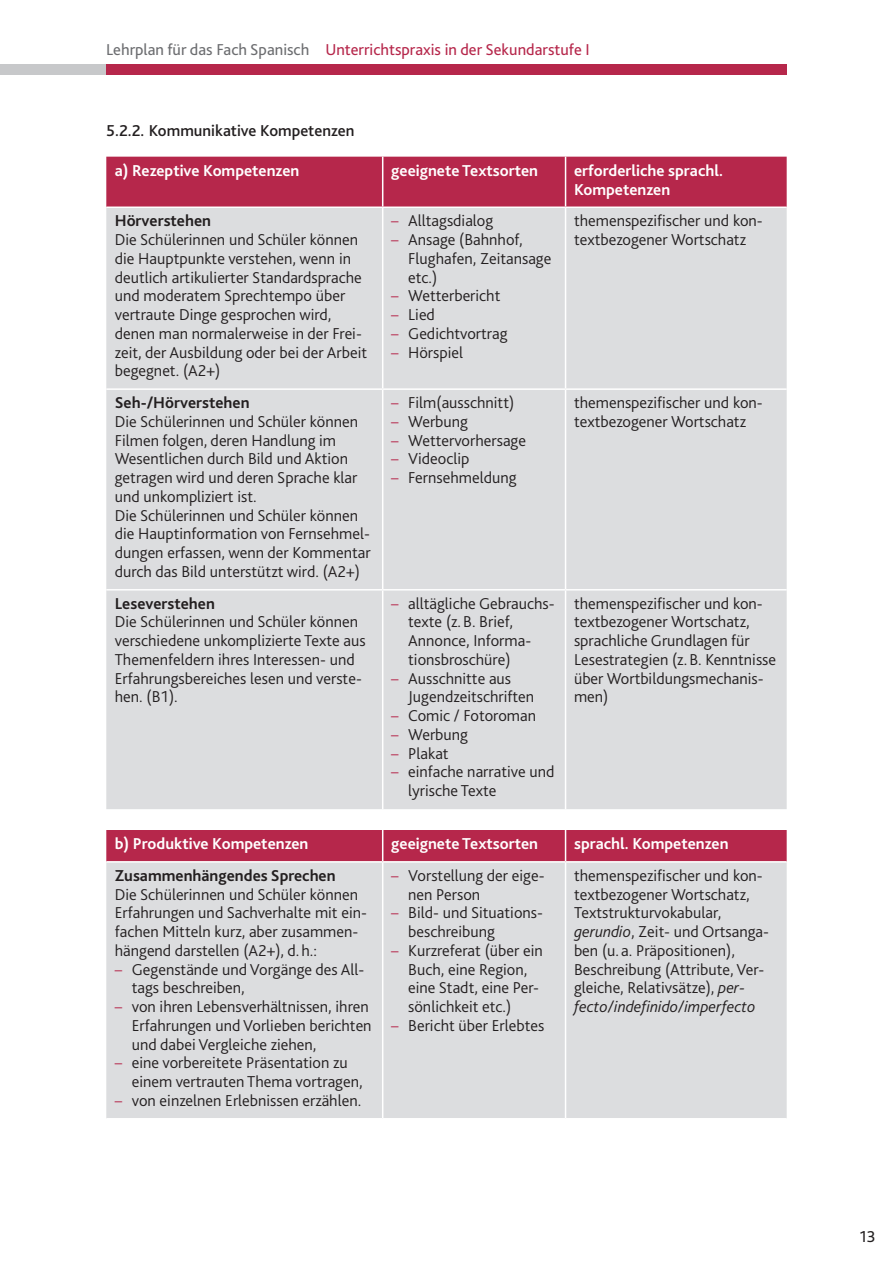
<style>
.page{position:relative;width:893px;height:1263px;background:#fff}
.page>*{position:absolute;margin:0;border:0;box-sizing:border-box;transform-origin:0 0}
.t1{font:300 16.5px/18.8px "Bliss 2";color:#231f20}
.t2{font:700 16.5px/18.8px "Bliss 2";color:#fff}
.t3{font:700 16.5px "Bliss 2";color:#231f20}
.t4{font:16.5px "Bliss 2";color:#b6274b}
.t5{font:500 16.5px "Bliss 2";color:#231f20}
.t6{font:16.5px "Bliss 2";color:#231f20}
.s1{color:#6c6d70}
.s2{color:#b6274b}
.s3{font-style:italic}
</style>
<div class="page">
<div style="left:0;top:64px;width:113px;height:10px;background:#c7c8ca"></div>
<div style="left:106px;top:64px;width:681px;height:10px;background:#b6274b"></div>
<div style="left:106px;top:157px;width:681px;height:49px;background:#b6274b"></div>
<div style="left:106px;top:208px;width:681px;height:601px;background:#dcdddf"></div>
<hr style="left:382px;top:157px;width:1px;height:49px;background:#fff">
<hr style="left:565px;top:157px;width:1px;height:49px;background:#fff">
<hr style="left:382px;top:208px;width:1px;height:180px;background:#fff">
<hr style="left:565px;top:208px;width:1px;height:180px;background:#fff">
<hr style="left:106px;top:388px;width:277px;height:2px;background:#fff">
<hr style="left:383px;top:388px;width:183px;height:2px;background:#fff">
<hr style="left:382px;top:390px;width:1px;height:199px;background:#fff">
<hr style="left:566px;top:388px;width:221px;height:2px;background:#fff">
<hr style="left:565px;top:390px;width:1px;height:199px;background:#fff">
<hr style="left:106px;top:589px;width:277px;height:1px;background:#fff">
<hr style="left:383px;top:589px;width:183px;height:1px;background:#fff">
<hr style="left:382px;top:590px;width:1px;height:219px;background:#fff">
<hr style="left:566px;top:589px;width:221px;height:1px;background:#fff">
<hr style="left:565px;top:590px;width:1px;height:219px;background:#fff">
<div style="left:106px;top:830px;width:681px;height:31px;background:#b6274b"></div>
<div style="left:106px;top:863px;width:681px;height:255px;background:#dcdddf"></div>
<hr style="left:382px;top:830px;width:1px;height:31px;background:#fff">
<hr style="left:565px;top:830px;width:1px;height:31px;background:#fff">
<hr style="left:382px;top:863px;width:1px;height:255px;background:#fff">
<hr style="left:565px;top:863px;width:1px;height:255px;background:#fff">
<p class="t4" style="left:106px;top:40px;width:481px"><span class="s1">Lehrplan für das Fach Spanisch</span> U nterrichtspraxis in der Sekundarstufe I</p>
<p class="t5" style="left:106px;top:120px;width:250px">5.2.2. Kommunikative Kompetenzen</p>
<p class="t2" style="left:115px;top:160px;width:186px">a) Rezeptive Kompetenzen</p>
<p class="t2" style="left:391px;top:160px;width:148px">geeignete Textsorten</p>
<p class="t2" style="left:574px;top:160px;width:150px">erforderliche sprachl.<br>Kompetenzen</p>
<p class="t3" style="left:115px;top:211px;width:98px">Hörverstehen</p>
<p class="t1" style="left:115px;top:230px;width:254px">Die Schülerinnen und Schüler können die Hauptpunkte verstehen, wenn in deutlich artikulierter Standardsprache und moderatem Sprechtempo über vertraute Dinge gesprochen wird, denen man normalerweise in der Frei&shy;zeit, der Ausbildung oder bei der Arbeit begegnet. (A2+)</p>
<p class="t1" style="left:574px;top:211px;width:190px">themenspezifischer und kon&shy;textbezogener Wortschatz</p>
<p class="t1" style="left:391px;top:211px;width:104px"><span class="s2">–</span> Alltagsdialog</p>
<p class="t1" style="left:408px;top:230px;width:145px;text-indent:-17px"><span class="s2">–</span> Ansage (Bahnhof,<br>Flughafen, Zeitansage etc.)</p>
<p class="t1" style="left:391px;top:286px;width:111px"><span class="s2">–</span> Wetterbericht</p>
<p class="t1" style="left:391px;top:305px;width:45px"><span class="s2">–</span> Lied</p>
<p class="t1" style="left:391px;top:323px;width:118px"><span class="s2">–</span> Gedichtvortrag</p>
<p class="t1" style="left:391px;top:342px;width:73px"><span class="s2">–</span> Hörspiel</p>
<p class="t3" style="left:115px;top:392px;width:136px">Seh-/Hörverstehen</p>
<p class="t1" style="left:115px;top:412px;width:257px">Die Schülerinnen und Schüler können Filmen folgen, deren Handlung im Wesentlichen durch Bild und Aktion getragen wird und deren Sprache klar und unkompliziert ist.<br>Die Schülerinnen und Schüler können die Hauptinformation von Fernsehmel&shy;dungen erfassen, wenn der Kommentar durch das Bild unterstützt wird. (A2+)</p>
<p class="t3" style="left:115px;top:593px;width:102px">Leseverstehen</p>
<p class="t1" style="left:115px;top:612px;width:252px">Die Schülerinnen und Schüler können verschiedene unkomplizierte Texte aus Themenfeldern ihres Interessen- und Erfahrungsbereiches lesen und verste&shy;hen. (B1).</p>
<p class="t1" style="left:391px;top:393px;width:125px"><span class="s2">–</span> Film(ausschnitt)</p>
<p class="t1" style="left:391px;top:412px;width:78px"><span class="s2">–</span> Werbung</p>
<p class="t1" style="left:391px;top:430px;width:136px"><span class="s2">–</span> Wettervorhersage</p>
<p class="t1" style="left:391px;top:449px;width:80px"><span class="s2">–</span> Videoclip</p>
<p class="t1" style="left:391px;top:468px;width:127px"><span class="s2">–</span> Fernsehmeldung</p>
<p class="t1" style="left:574px;top:393px;width:190px">themenspezifischer und kon&shy;textbezogener Wortschatz</p>
<p class="t1" style="left:408px;top:593px;width:148px;text-indent:-17px"><span class="s2">–</span> alltägliche Gebrauchs&shy;texte (z.B. Brief,<br>Annonce, Informa&shy;tionsbroschüre)</p>
<p class="t1" style="left:408px;top:668px;width:127px;text-indent:-17px"><span class="s2">–</span> Ausschnitte aus<br>Jugendzeitschriften</p>
<p class="t1" style="left:391px;top:706px;width:146px"><span class="s2">–</span> Comic / Fotoroman</p>
<p class="t1" style="left:391px;top:725px;width:78px"><span class="s2">–</span> Werbung</p>
<p class="t1" style="left:391px;top:743px;width:59px"><span class="s2">–</span> Plakat</p>
<p class="t1" style="left:408px;top:762px;width:148px;text-indent:-17px"><span class="s2">–</span> einfache narrative und lyrische Texte</p>
<p class="t1" style="left:574px;top:593px;width:204px">themenspezifischer und kon&shy;textbezogener Wortschatz, sprachliche Grundlagen für<br>Lesestrategien (z.B. Kenntnisse über Wortbildungsmechanis&shy;men)</p>
<p class="t2" style="left:115px;top:834px;width:195px">b) Produktive Kompetenzen</p>
<p class="t2" style="left:391px;top:834px;width:148px">geeignete Textsorten</p>
<p class="t2" style="left:574px;top:834px;width:156px">sprachl. Kompetenzen</p>
<p class="t3" style="left:115px;top:865px;width:222px">Zusammenhängendes Sprechen</p>
<p class="t1" style="left:115px;top:884px;width:254px">Die Schülerinnen und Schüler können Erfahrungen und Sachverhalte mit ein&shy;fachen Mitteln kurz, aber zusammen&shy;hängend darstellen (A2+), d.h.:</p>
<p class="t1" style="left:132px;top:959px;width:234px;text-indent:-17px"><span class="s2">–</span> Gegenstände und Vorgänge des All&shy;tags beschreiben,</p>
<p class="t1" style="left:132px;top:997px;width:241px;text-indent:-17px"><span class="s2">–</span> von ihren Lebensverhältnissen, ihren<br>Erfahrungen und Vorlieben berichten und dabei Vergleiche ziehen,</p>
<p class="t1" style="left:132px;top:1053px;width:232px;text-indent:-17px"><span class="s2">–</span> eine vorbereitete Präsentation zu einem vertrauten Thema vortragen,</p>
<p class="t1" style="left:115px;top:1091px;width:248px"><span class="s2">–</span> von einzelnen Erlebnissen erzählen.</p>
<p class="t1" style="left:574px;top:865px;width:196px">themenspezifischer und kon&shy;textbezogener Wortschatz,<br>Textstrukturvokabular, <span class="s3">gerundio</span>, Zeit- und Ortsanga&shy;ben (u. a. Präpositionen),<br>Beschreibung (Attribute, Ver&shy;gleiche, Relativsätze), <span class="s3">per&shy;fecto/indefinido/imperfecto</span></p>
<p class="t1" style="left:408px;top:866px;width:138px;text-indent:-17px"><span class="s2">–</span> Vorstellung der eige&shy;nen Person</p>
<p class="t1" style="left:408px;top:903px;width:136px;text-indent:-17px"><span class="s2">–</span> Bild- und Situations&shy;beschreibung</p>
<p class="t1" style="left:408px;top:940px;width:136px;text-indent:-17px"><span class="s2">–</span> Kurzreferat (über ein<br>Buch, eine Region, eine Stadt, eine Per&shy;sönlichkeit etc.)</p>
<p class="t1" style="left:391px;top:1015px;width:155px"><span class="s2">–</span> Bericht über Erlebtes</p>
<p class="t6" style="left:860px;top:1226px;width:17px">13</p>
</div>
